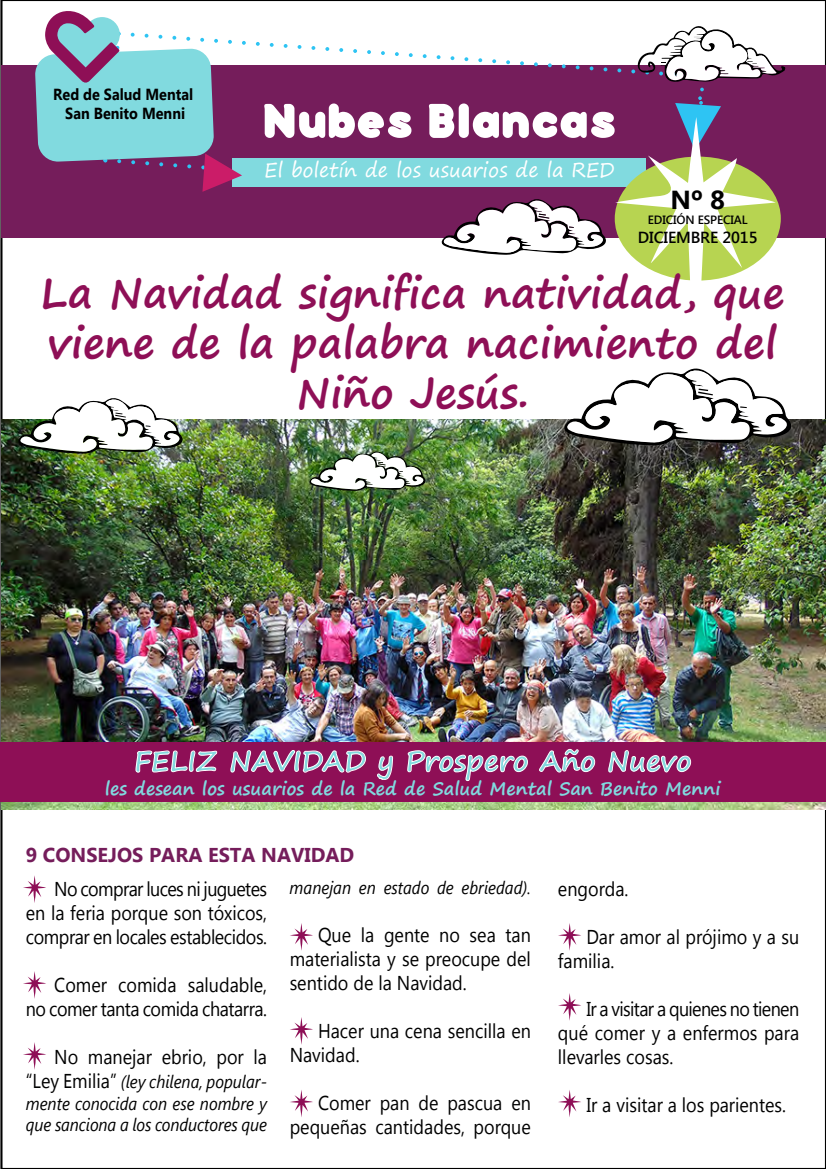
<style>
.page{position:relative;width:826px;height:1169px;background:#fff}
.page>*{position:absolute;margin:0;border:0;box-sizing:border-box;transform-origin:0 0}
.t1{font:900 54px "bubbleboddy";color:#fff}
.t2{font:700 42px/50.4px "Segoe Print";color:#8e0f56;text-align:center}
.t3{font:700 28px "Segoe Print";color:#81dadf}
.t4{font:700 26px "Segoe UI";color:#000}
.t5{font:20px/24px "Segoe UI";color:#000100;text-align:justify;scale:.9 1}
.t6{font:20px/24px "Segoe UI";letter-spacing:-.025em;color:#000100;text-align:right;scale:.9 1}
.t7{font:20px "Segoe Print";color:#fff}
.t8{font:700 20px "Segoe UI";color:#751d5b}
.t9{font:italic 18px/21.6px "Segoe UI";color:#000100;text-align:justify;scale:.9 1}
.t10{font:700 18px "Segoe Print";color:#81dadf}
.t11{font:700 16px/19.2px "Segoe UI";color:#000;text-align:center;scale:.9 1}
.t12{font:600 16px "Segoe UI";letter-spacing:-.01em;color:#000}
.t13{font:600 12px "Segoe UI";letter-spacing:-.01em;color:#000}
.s1{font-style:normal;font-size:20px}
</style>
<div class="page">
<div style="left:1px;top:66px;width:825px;height:171px;background:#751d5b"></div>
<div style="left:232px;top:158px;width:414px;height:28px;background:#81dadf"></div>
<svg style="left:440px;top:199px;width:167px;height:56px"></svg>
<svg style="left:256px;top:42px;width:4px;height:4px"></svg>
<svg style="left:270px;top:43px;width:4px;height:4px"></svg>
<svg style="left:284px;top:44px;width:4px;height:4px"></svg>
<svg style="left:297px;top:45px;width:4px;height:4px"></svg>
<svg style="left:311px;top:46px;width:4px;height:4px"></svg>
<svg style="left:325px;top:47px;width:4px;height:4px"></svg>
<svg style="left:339px;top:48px;width:4px;height:4px"></svg>
<svg style="left:353px;top:49px;width:4px;height:4px"></svg>
<svg style="left:367px;top:50px;width:4px;height:4px"></svg>
<svg style="left:381px;top:51px;width:4px;height:4px"></svg>
<svg style="left:395px;top:52px;width:4px;height:4px"></svg>
<svg style="left:409px;top:53px;width:4px;height:4px"></svg>
<svg style="left:423px;top:54px;width:4px;height:4px"></svg>
<svg style="left:436px;top:55px;width:4px;height:4px"></svg>
<svg style="left:450px;top:56px;width:4px;height:4px"></svg>
<svg style="left:464px;top:57px;width:4px;height:4px"></svg>
<svg style="left:478px;top:58px;width:4px;height:4px"></svg>
<svg style="left:492px;top:59px;width:4px;height:4px"></svg>
<svg style="left:506px;top:60px;width:4px;height:4px"></svg>
<svg style="left:520px;top:61px;width:4px;height:4px"></svg>
<svg style="left:534px;top:62px;width:4px;height:4px"></svg>
<svg style="left:548px;top:63px;width:4px;height:4px"></svg>
<svg style="left:562px;top:64px;width:4px;height:4px"></svg>
<svg style="left:575px;top:65px;width:4px;height:4px"></svg>
<svg style="left:589px;top:66px;width:4px;height:4px"></svg>
<svg style="left:603px;top:67px;width:4px;height:4px"></svg>
<svg style="left:617px;top:68px;width:4px;height:4px"></svg>
<svg style="left:35px;top:11px;width:211px;height:181px"></svg>
<svg style="left:631px;top:26px;width:154px;height:91px"></svg>
<svg style="left:615px;top:117px;width:160px;height:164px"></svg>
<img style="left:1px;top:419px;width:825px;height:389px">
<img style="left:17px;top:398px;width:167px;height:55px">
<svg style="left:563px;top:368px;width:230px;height:77px"></svg>
<img style="left:309px;top:450px;width:117px;height:41px">
<div style="left:0;top:741px;width:826px;height:60px;background:#8e0f56"></div>
<svg style="left:135px;top:750px;width:82px;height:22px"></svg>
<svg style="left:230px;top:750px;width:136px;height:23px"></svg>
<svg style="left:377px;top:755px;width:16px;height:25px"></svg>
<svg style="left:407px;top:750px;width:121px;height:32px"></svg>
<svg style="left:539px;top:748px;width:56px;height:24px"></svg>
<svg style="left:608px;top:750px;width:83px;height:23px"></svg>
<svg style="left:23px;top:875px;width:23px;height:27px"></svg>
<svg style="left:290px;top:923px;width:23px;height:27px"></svg>
<svg style="left:290px;top:1017px;width:23px;height:27px"></svg>
<svg style="left:290px;top:1090px;width:23px;height:26px"></svg>
<svg style="left:558px;top:1090px;width:23px;height:26px"></svg>
<svg style="left:558px;top:993px;width:23px;height:27px"></svg>
<svg style="left:558px;top:923px;width:23px;height:27px"></svg>
<svg style="left:23px;top:971px;width:23px;height:27px"></svg>
<svg style="left:23px;top:1042px;width:23px;height:27px"></svg>
<p class="t11" style="left:53px;top:84px;width:157px">Red de Salud Mental<br>San Benito Menni</p>
<h1 class="t1" style="left:262px;top:83px;width:357px">Nubes Blancas</h1>
<p class="t7" style="left:264px;top:152px;width:352px">El boletín de los usuarios de la RED</p>
<h3 class="t4" style="left:670px;top:181px;width:56px">Nº 8</h3>
<p class="t13" style="left:648px;top:211px;width:101px">EDICIÓN ESPECIAL</p>
<p class="t12" style="left:638px;top:226px;width:121px">DICIEMBRE 2015</p>
<h2 class="t2" style="left:41px;top:266px;width:745px">La Navidad significa natividad, que viene de la palabra nacimiento del<br>Niño Jesús.</h2>
<h3 class="t3" style="left:134px;top:735px;width:559px">FELIZ NAVIDAD y Prospero Año Nuevo</h3>
<p class="t10" style="left:105px;top:771px;width:617px">les desean los usuarios de la Red de Salud Mental San Benito Menni</p>
<p class="t8" style="left:26px;top:840px;width:330px">9 CONSEJOS PARA ESTA NAVIDAD</p>
<p class="t5" style="left:26px;top:875px;width:269px;text-indent:28px">No comprar luces ni juguetes en la feria porque son tóxicos, comprar en locales establecidos.</p>
<p class="t6" style="left:26px;top:971px;width:270px">Comer comida saludable,<br>no comer tanta comida chatarra.</p>
<p class="t5" style="left:54px;top:1043px;width:238px">No manejar ebrio, por la</p>
<p class="t9" style="left:26px;top:1069px;width:270px"><span class="s1">“Ley Emilia”</span> (ley chilena, popular&shy;mente conocida con ese nombre y que sanciona a los conductores que</p>
<p class="t9" style="left:290px;top:876px;width:270px">manejan en estado de ebriedad).</p>
<p class="t5" style="left:290px;top:922px;width:269px;text-indent:28px">Que la gente no sea tan materialista y se preocupe del sentido de la Navidad.</p>
<p class="t5" style="left:290px;top:1018px;width:269px;text-indent:28px">Hacer una cena sencilla en<br>Navidad.</p>
<p class="t5" style="left:290px;top:1090px;width:270px;text-align:right">Comer pan de pascua en pequeñas cantidades, porque</p>
<p class="t5" style="left:558px;top:875px;width:80px">engorda.</p>
<p class="t5" style="left:558px;top:923px;width:269px;text-indent:28px">Dar amor al prójimo y a su familia.</p>
<p class="t5" style="left:558px;top:995px;width:269px;text-indent:28px">Ir a visitar a quienes no tienen qué comer y a enfermos para llevarles cosas.</p>
<p class="t5" style="left:586px;top:1091px;width:223px">Ir a visitar a los parientes.</p>
</div>
